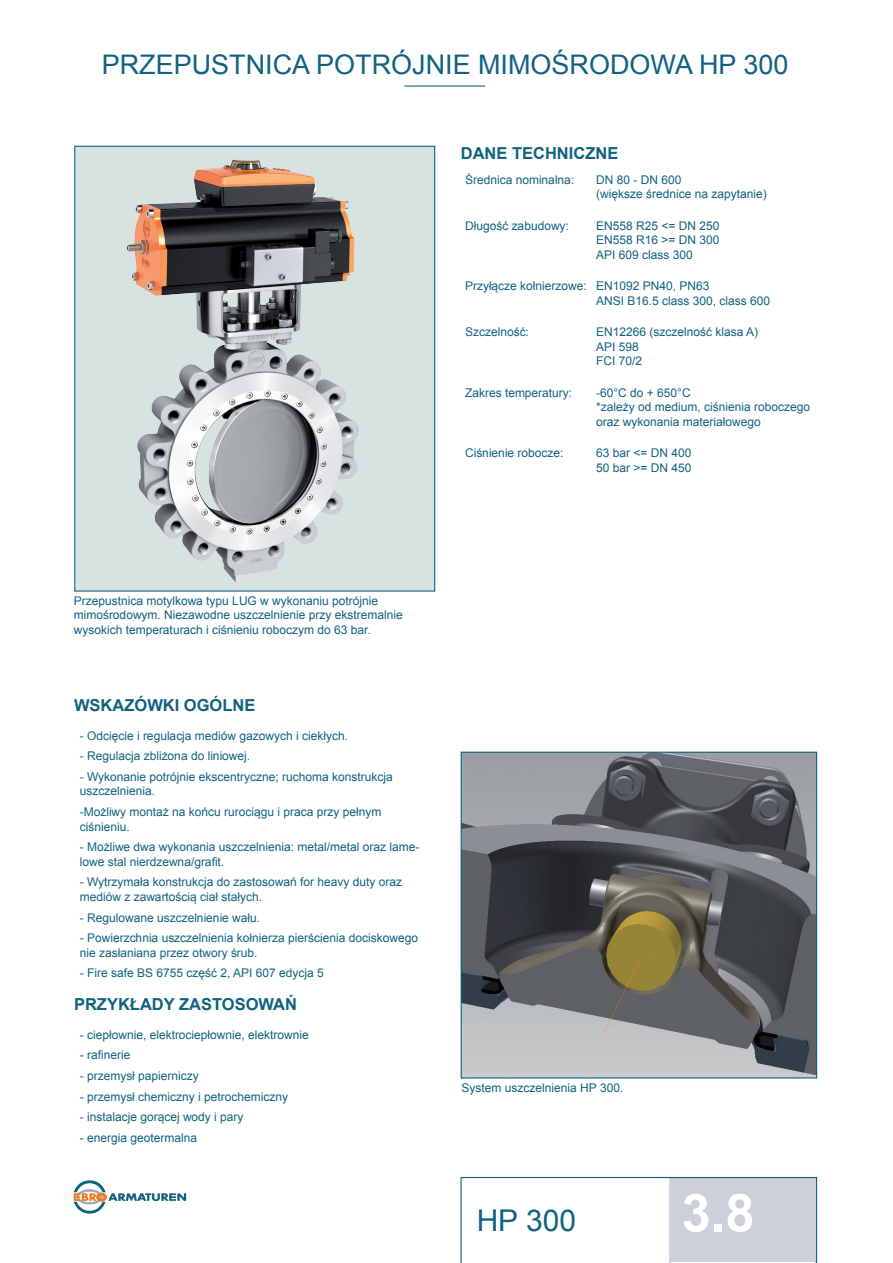
<style>
.page{position:relative;width:893px;height:1263px;background:#fff}
.page>*{position:absolute;margin:0;border:0;box-sizing:border-box;transform-origin:0 0}
.t1{font:700 52.5px "Arial";color:#fff}
.t2{font:30px "Arial";color:#106280}
.t3{font:27px "Arial";color:#106280}
.t4{font:700 16.5px "Arial";color:#106280}
.t5{font:12px/14.4px "Arial";color:#106280}
</style>
<div class="page">
<hr style="left:404px;top:85px;width:81px;height:2px;background:#106280">
<svg style="left:74px;top:1180px;width:112px;height:34px"></svg>
<div style="left:75px;top:146px;width:360px;height:445px;background:#d6e3e0"></div>
<img style="left:127px;top:159px;width:232px;height:423px">
<img style="left:463px;top:754px;width:352px;height:322px">
<div style="left:461px;top:752px;width:356px;height:326px;border:1px solid #106280"></div>
<svg style="left:460px;top:1177px;width:357px;height:85px"></svg>
<p class="t3" style="left:102px;top:47px;width:688px">PRZEPUSTNICA POTRÓJNIE MIMOŚRODOWA HP 300</p>
<p class="t4" style="left:461px;top:142px;width:159px">DANE TECHNICZNE</p>
<p class="t5" style="left:465px;top:173px;width:111px">Średnica nominalna:</p>
<p class="t5" style="left:596px;top:173px;width:172px">DN 80 - DN 600<br>(większe średnice na zapytanie)</p>
<p class="t5" style="left:465px;top:219px;width:105px">Długość zabudowy:</p>
<p class="t5" style="left:596px;top:219px;width:125px;text-align:justify">EN558 R25 &lt;= DN 250<br>EN558 R16 &gt;= DN 300<br>API 609 class 300</p>
<p class="t5" style="left:596px;top:279px;width:175px;text-indent:-131px">Przyłącze kołnierzowe: EN1092 PN40, PN63<br>ANSI B16.5 class 300, class 600</p>
<p class="t5" style="left:465px;top:325px;width:65px">Szczelność:</p>
<p class="t5" style="left:596px;top:325px;width:163px">EN12266 (szczelność klasa A)<br>API 598<br>FCI 70/2</p>
<p class="t5" style="left:465px;top:386px;width:109px">Zakres temperatury:</p>
<p class="t5" style="left:596px;top:386px;width:215px">-60°C do + 650°C<br>*zależy od medium, ciśnienia roboczego oraz wykonania materiałowego</p>
<p class="t5" style="left:465px;top:446px;width:100px">Ciśnienie robocze:</p>
<p class="t5" style="left:596px;top:446px;width:97px">63 bar &lt;= DN 400<br>50 bar &gt;= DN 450</p>
<p class="t5" style="left:74px;top:594px;width:331px">Przepustnica motylkowa typu LUG w wykonaniu potrójnie mimośrodowym. Niezawodne uszczelnienie przy ekstremalnie wysokich temperaturach i ciśnieniu roboczym do 63 bar.</p>
<p class="t4" style="left:74px;top:694px;width:183px">WSKAZÓWKI OGÓLNE</p>
<p class="t5" style="left:80px;top:728px;width:270px">- Odcięcie i regulacja mediów gazowych i ciekłych.</p>
<p class="t5" style="left:80px;top:749px;width:172px">- Regulacja zbliżona do liniowej.</p>
<p class="t5" style="left:80px;top:770px;width:315px">- Wykonanie potrójnie ekscentryczne; ruchoma konstrukcja uszczelnienia.</p>
<p class="t5" style="left:80px;top:805px;width:303px">-Możliwy montaż na końcu rurociągu i praca przy pełnym ciśnieniu.</p>
<p class="t5" style="left:80px;top:840px;width:341px">- Możliwe dwa wykonania uszczelnienia: metal/metal oraz lame&shy;lowe stal nierdzewna/grafit.</p>
<p class="t5" style="left:80px;top:875px;width:324px">- Wytrzymała konstrukcja do zastosowań for heavy duty oraz mediów z zawartością ciał stałych.</p>
<p class="t5" style="left:80px;top:910px;width:182px">- Regulowane uszczelnienie wału.</p>
<p class="t5" style="left:80px;top:931px;width:340px">- Powierzchnia uszczelnienia kołnierza pierścienia dociskowego nie zasłaniana przez otwory śrub.</p>
<p class="t5" style="left:80px;top:966px;width:245px">- Fire safe BS 6755 część 2, API 607 edycja 5</p>
<p class="t4" style="left:74px;top:993px;width:224px">PRZYKŁADY ZASTOSOWAŃ</p>
<p class="t5" style="left:80px;top:1027px;width:231px">- ciepłownie, elektrociepłownie, elektrownie</p>
<p class="t5" style="left:80px;top:1048px;width:52px">- rafinerie</p>
<p class="t5" style="left:80px;top:1069px;width:121px">- przemysł papierniczy</p>
<p class="t5" style="left:80px;top:1089px;width:210px">- przemysł chemiczny i petrochemiczny</p>
<p class="t5" style="left:80px;top:1110px;width:165px">- instalacje gorącej wody i pary</p>
<p class="t5" style="left:80px;top:1131px;width:119px">- energia geotermalna</p>
<p class="t5" style="left:462px;top:1081px;width:163px">System uszczelnienia HP 300.</p>
<p class="t2" style="left:477px;top:1201px;width:101px">HP 300</p>
<p class="t1" style="left:682px;top:1178px;width:74px">3.8</p>
</div>
